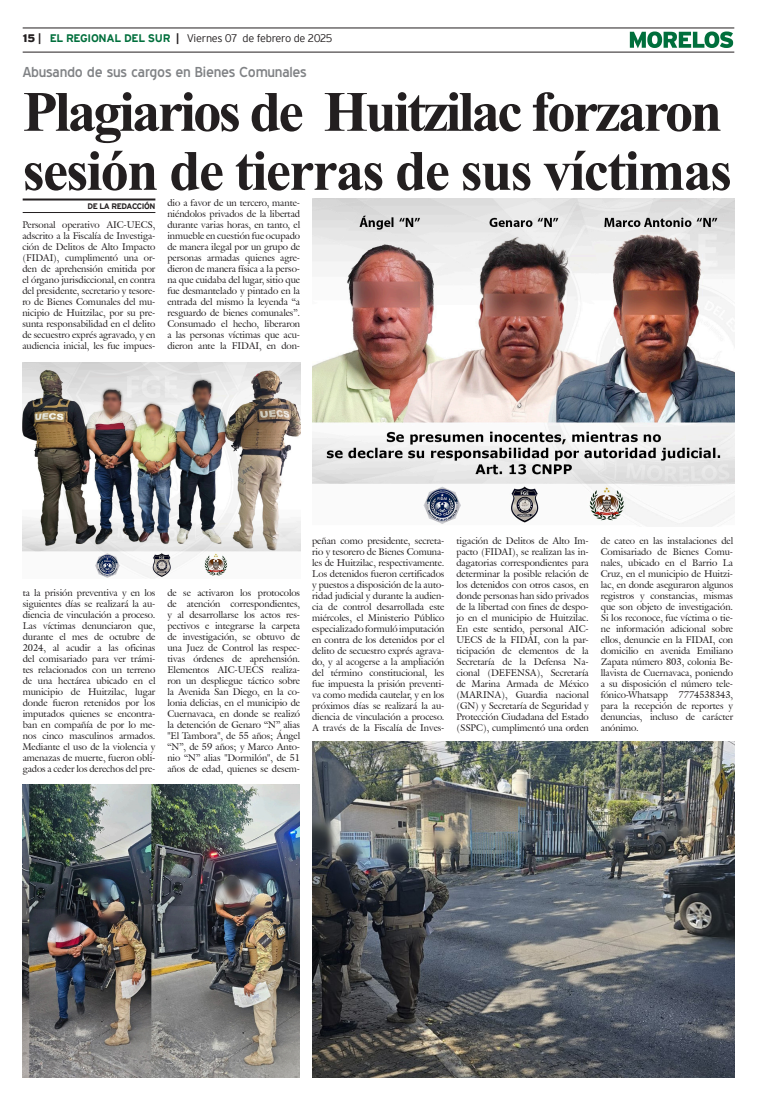
<style>
.page{position:relative;width:757px;height:1106px;background:#fff}
.page>*{position:absolute;margin:0;border:0;box-sizing:border-box;transform-origin:0 0}
.Cabeza_01{font:700 57px/59px "Times New Roman";letter-spacing:-.05em;color:#231f20}
.Balazo_01{font:14px "Blue Highway";letter-spacing:-.015em;color:#808285;scale:1.05 1}
.t1{font:300 11px "Interstate";letter-spacing:-.03em;color:#231f20}
.t2{font:9.5px/11px "Galliard IT Cby BT";letter-spacing:-.005em;color:#231f20;text-align:justify}
.t3{font:700 8px "Interstate";letter-spacing:-.05em;color:#231f20}
.s1{font-weight:900}
.s2{font-weight:700}
.s3{font-weight:700;color:#006f3c}
</style>
<div class="page">
<hr style="left:23px;top:28px;width:711px;height:1px;background:#231f20">
<hr style="left:23px;top:52px;width:711px;height:1px;background:#231f20">
<svg style="left:630px;top:31px;width:103px;height:17px"></svg>
<hr style="left:23px;top:198px;width:132px;height:2px;background:#231f20">
<hr style="left:23px;top:212px;width:132px;height:1px;background:#231f20">
<img style="left:312px;top:198px;width:422px;height:329px">
<img style="left:22px;top:363px;width:278px;height:215px">
<img style="left:22px;top:784px;width:278px;height:293px">
<img style="left:312px;top:741px;width:422px;height:336px">
<p class="t1" style="left:23px;top:32px;width:311px"><span class="s1">15</span> <span class="s2">|</span> <span class="s3">EL REGIONAL DEL SUR</span> <span class="s2">|</span> Viernes 07 de febrero de 2025</p>
<p class="Balazo_01" style="left:23px;top:63px;width:272px">Abusando de sus cargos en Bienes Comunales</p>
<p class="Cabeza_01" style="left:23px;top:80px;width:711px">Plagiarios de Huitzilac forzaron sesión de tierras de sus víctimas</p>
<p class="t3" style="left:87px;top:202px;width:69px">DE LA REDACCIÓN</p>
<p class="t2" style="left:167px;top:197px;width:134px">dio a favor de un tercero, mante&shy;niéndolos privados de la libertad durante varias horas, en tanto, el inmueble en cuestión fue ocupado de manera ilegal por un grupo de personas armadas quienes agre&shy;dieron de manera física a la perso&shy;na que cuidaba del lugar, sitio que fue desmantelado y pintado en la entrada del mismo la leyenda “a resguardo de bienes comunales”.<br>Consumado el hecho, liberaron a las personas víctimas que acu&shy;dieron ante la FIDAI, en don-</p>
<p class="t2" style="left:22px;top:219px;width:135px">Personal operativo AIC-UECS, adscrito a la Fiscalía de Investiga&shy;ción de Delitos de Alto Impacto (FIDAI), cumplimentó una or&shy;den de aprehensión emitida por el órgano jurisdiccional, en contra del presidente, secretario y tesore&shy;ro de Bienes Comunales del mu&shy;nicipio de Huitzilac, por su pre&shy;sunta responsabilidad en el delito de secuestro exprés agravado, y en audiencia inicial, les fue impues-</p>
<p class="t2" style="left:23px;top:587px;width:134px">ta la prisión preventiva y en los siguientes días se realizará la au&shy;diencia de vinculación a proceso.<br>Las víctimas denunciaron que, durante el mes de octubre de 2024, al acudir a las oficinas del comisariado para ver trámi&shy;tes relacionados con un terreno de una hectárea ubicado en el municipio de Huitzilac, lugar donde fueron retenidos por los imputados quienes se encontra&shy;ban en compañía de por lo me&shy;nos cinco masculinos armados.<br>Mediante el uso de la violencia y amenazas de muerte, fueron obli&shy;gados a ceder los derechos del pre-</p>
<p class="t2" style="left:167px;top:587px;width:134px">de se activaron los protocolos de atención correspondientes, y al desarrollarse los actos res&shy;pectivos e integrarse la carpeta de investigación, se obtuvo de una Juez de Control las respec&shy;tivas órdenes de aprehensión.<br>Elementos AIC-UECS realiza&shy;ron un despliegue táctico sobre la Avenida San Diego, en la co&shy;lonia delicias, en el municipio de Cuernavaca, en donde se realizó la detención de Genaro “N” alias "El Tambora", de 55 años; Ángel “N”, de 59 años; y Marco Anto&shy;nio “N” alias "Dormilón", de 51 años de edad, quienes se desem-</p>
<p class="t2" style="left:312px;top:535px;width:134px">peñan como presidente, secreta&shy;rio y tesorero de Bienes Comuna&shy;les de Huitzilac, respectivamente.<br>Los detenidos fueron certificados y puestos a disposición de la auto&shy;ridad judicial y durante la audien&shy;cia de control desarrollada este miércoles, el Ministerio Público especializado formuló imputación en contra de los detenidos por el delito de secuestro exprés agrava&shy;do, y al acogerse a la ampliación del término constitucional, les fue impuesta la prisión preventi&shy;va como medida cautelar, y en los próximos días se realizará la au&shy;diencia de vinculación a proceso.<br>A través de la Fiscalía de Inves-</p>
<p class="t2" style="left:456px;top:535px;width:134px">tigación de Delitos de Alto Im&shy;pacto (FIDAI), se realizan las in&shy;dagatorias correspondientes para determinar la posible relación de los detenidos con otros casos, en donde personas han sido privados de la libertad con fines de despo&shy;jo en el municipio de Huitzilac.<br>En este sentido, personal AIC-UECS de la FIDAI, con la par&shy;ticipación de elementos de la Secretaría de la Defensa Na&shy;cional (DEFENSA), Secretaría de Marina Armada de México (MARINA), Guardia nacional (GN) y Secretaría de Seguridad y Protección Ciudadana del Estado (SSPC), cumplimentó una orden</p>
<p class="t2" style="left:601px;top:535px;width:134px">de cateo en las instalaciones del Comisariado de Bienes Comu&shy;nales, ubicado en el Barrio La Cruz, en el municipio de Huitzi&shy;lac, en donde aseguraron algunos registros y constancias, mismas que son objeto de investigación.<br>Si los reconoce, fue víctima o tie&shy;ne información adicional sobre ellos, denuncie en la FIDAI, con domicilio en avenida Emiliano Zapata número 803, colonia Be&shy;llavista de Cuernavaca, poniendo a su disposición el número tele&shy;fónico-Whatsapp 7774538343, para la recepción de reportes y denuncias, incluso de carácter anónimo.</p>
</div>
